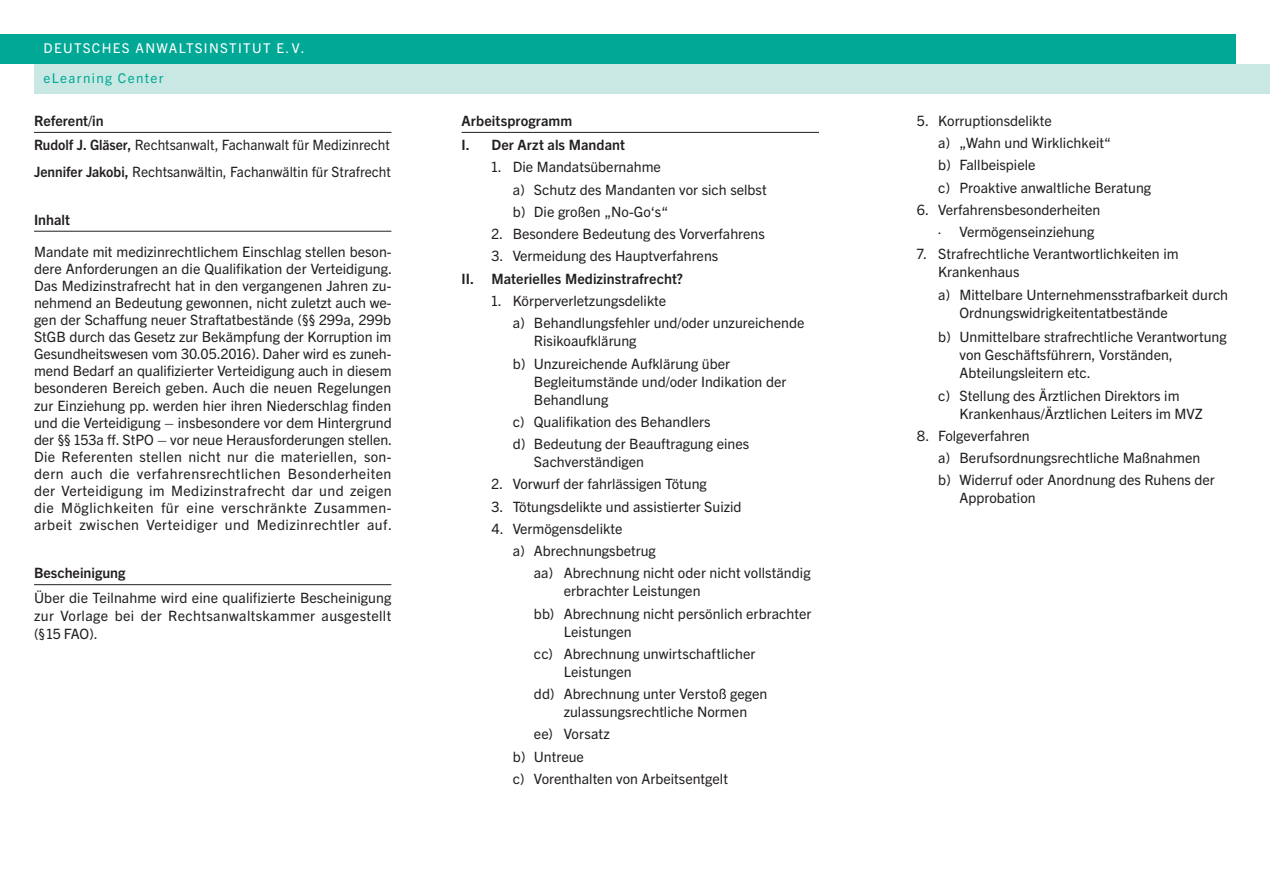
<style>
.page{position:relative;width:1270px;height:893px;background:#fff}
.page>*{position:absolute;margin:0;border:0;box-sizing:border-box;transform-origin:0 0}
.Inhaltstext{font:14.25px/17.1px "Trade Gothic Next LT Pro";letter-spacing:.025em;color:#231f20;text-align:justify}
.Arbeitsprogramm_Einzug_2{font:14.25px/18px "Trade Gothic Next LT Pro";color:#231f20}
.Arbeitsprogramm_Einzug_1{font:14.25px/18px "Trade Gothic Next LT Pro";color:#231f20}
.Arbeitsprogramm_Einzug_3{font:14.25px/18px "Trade Gothic Next LT Pro";letter-spacing:.005em;color:#231f20}
.Inhaltstext-2{font:14.25px "Trade Gothic Next LT Pro";color:#231f20;scale:.96 1}
.Arbeitsprogramm_Überschrift{font:700 14.25px "Trade Gothic Next LT Pro";letter-spacing:.005em;color:#231f20}
.Fließtext_Bold_Linie_unten{font:700 14.25px "Trade Gothic Next LT Pro";color:#231f20}
.t1{font:13.5px "Trade Gothic Next LT Pro";letter-spacing:.1em;color:#fff}
.t2{font:13.5px "Trade Gothic Next LT Pro";letter-spacing:.1em;color:#00a895}
.s1{font-weight:700}
.s2{font-family:"Myriad Pro"}
</style>
<div class="page">
<div style="left:34px;top:64px;width:1235px;height:30px;background:#c9e8e4"></div>
<div style="left:0;top:34px;width:1235px;height:30px;background:#00a895"></div>
<hr style="left:461px;top:132px;width:358px;height:1px;background:#231f20">
<hr style="left:34px;top:132px;width:357px;height:1px;background:#231f20">
<hr style="left:34px;top:231px;width:357px;height:1px;background:#231f20">
<hr style="left:34px;top:584px;width:357px;height:1px;background:#231f20">
<p class="t1" style="left:44px;top:39px;width:262px">DEUTSCHES ANWALTSINSTITUT E.V.</p>
<p class="t2" style="left:44px;top:69px;width:121px">eLearning Center</p>
<p class="Fließtext_Bold_Linie_unten" style="left:34px;top:111px;width:71px">Referent/in</p>
<p class="Inhaltstext-2" style="left:34px;top:135px;width:372px"><span class="s1">Rudolf J. Gläser,</span> Rechtsanwalt, Fachanwalt für Medizinrecht</p>
<p class="Inhaltstext-2" style="left:34px;top:162px;width:373px"><span class="s1">Jennifer Jakobi,</span> Rechtsanwältin, Fachanwältin für Strafrecht</p>
<p class="Fließtext_Bold_Linie_unten" style="left:34px;top:210px;width:37px">Inhalt</p>
<p class="Inhaltstext" style="left:34px;top:242px;width:359px">Mandate mit medizinrechtlichem Einschlag stellen beson&shy;dere Anforderungen an die Qualifikation der Verteidigung.<br>Das Medizinstrafrecht hat in den vergangenen Jahren zu&shy;nehmend an Bedeutung gewonnen, nicht zuletzt auch we&shy;gen der Schaffung neuer Straftatbestände (§§ 299a, 299b StGB durch das Gesetz zur Bekämpfung der Korruption im Gesundheitswesen vom 30.05.2016). Daher wird es zuneh&shy;mend Bedarf an qualifizierter Verteidigung auch in diesem besonderen Bereich geben. Auch die neuen Regelungen zur Einziehung pp. werden hier ihren Niederschlag finden und die Verteidigung – insbesondere vor dem Hintergrund der §§ 153a ff. StPO – vor neue Herausforderungen stellen.<br>Die Referenten stellen nicht nur die materiellen, son&shy;dern auch die verfahrensrechtlichen Besonderheiten der Verteidigung im Medizinstrafrecht dar und zeigen die Möglichkeiten für eine verschränkte Zusammen&shy;arbeit zwischen Verteidiger und Medizinrechtler auf.</p>
<p class="Fließtext_Bold_Linie_unten" style="left:34px;top:563px;width:93px">Bescheinigung</p>
<p class="Inhaltstext" style="left:34px;top:587px;width:359px;line-height:18px">Über die Teilnahme wird eine qualifizierte Bescheinigung zur Vorlage bei der Rechtsanwaltskammer ausgestellt (§15 FAO).</p>
<p class="Arbeitsprogramm_Überschrift" style="left:461px;top:111px;width:112px">Arbeitsprogramm</p>
<p class="Arbeitsprogramm_Überschrift" style="left:461px;top:135px;width:165px">I. Der Arzt als Mandant</p>
<p class="Arbeitsprogramm_Einzug_1" style="left:491px;top:157px;width:171px">1. Die Mandatsübernahme</p>
<p class="Arbeitsprogramm_Einzug_2" style="left:512px;top:180px;width:255px">a) Schutz des Mandanten vor sich selbst</p>
<p class="Arbeitsprogramm_Einzug_2" style="left:512px;top:202px;width:157px">b) Die großen „No-Go‘s“</p>
<p class="Arbeitsprogramm_Einzug_1" style="left:491px;top:224px;width:275px">2. Besondere Bedeutung des Vorverfahrens</p>
<p class="Arbeitsprogramm_Einzug_1" style="left:491px;top:246px;width:228px">3. Vermeidung des Hauptverfahrens</p>
<p class="Arbeitsprogramm_Überschrift" style="left:461px;top:269px;width:223px">II. Materielles Medizinstrafrecht?</p>
<p class="Arbeitsprogramm_Einzug_1" style="left:491px;top:291px;width:176px">1. Körperverletzungsdelikte</p>
<p class="Arbeitsprogramm_Einzug_2" style="left:534px;top:313px;width:272px;text-indent:-21px">a) Behandlungsfehler und/oder unzureichende<br>Risikoaufklärung</p>
<p class="Arbeitsprogramm_Einzug_2" style="left:534px;top:353px;width:254px;text-indent:-21px">b) Unzureichende Aufklärung über<br>Begleitumstände und/oder Indikation der<br>Behandlung</p>
<p class="Arbeitsprogramm_Einzug_2" style="left:512px;top:412px;width:199px">c) Qualifikation des Behandlers</p>
<p class="Arbeitsprogramm_Einzug_2" style="left:534px;top:434px;width:217px;text-indent:-21px">d) Bedeutung der Beauftragung eines<br>Sachverständigen</p>
<p class="Arbeitsprogramm_Einzug_1" style="left:491px;top:474px;width:217px">2. Vorwurf der fahrlässigen Tötung</p>
<p class="Arbeitsprogramm_Einzug_1" style="left:491px;top:496px;width:252px">3. Tötungsdelikte und assistierter Suizid</p>
<p class="Arbeitsprogramm_Einzug_1" style="left:491px;top:519px;width:132px">4. Vermögensdelikte</p>
<p class="Arbeitsprogramm_Einzug_2" style="left:512px;top:541px;width:145px">a) Abrechnungsbetrug</p>
<p class="Arbeitsprogramm_Einzug_3" style="left:563px;top:563px;width:248px;text-indent:-30px">aa) Abrechnung nicht oder nicht vollständig erbrachter Leistungen</p>
<p class="Arbeitsprogramm_Einzug_3" style="left:563px;top:603px;width:249px;text-indent:-30px">bb) Abrechnung nicht persönlich erbrachter<br>Leistungen</p>
<p class="Arbeitsprogramm_Einzug_3" style="left:563px;top:644px;width:193px;text-indent:-30px">cc) Abrechnung unwirtschaftlicher<br>Leistungen</p>
<p class="Arbeitsprogramm_Einzug_3" style="left:563px;top:684px;width:205px;text-indent:-30px">dd) Abrechnung unter Verstoß gegen zulassungsrechtliche Normen</p>
<p class="Arbeitsprogramm_Einzug_3" style="left:534px;top:724px;width:77px">ee) Vorsatz</p>
<p class="Arbeitsprogramm_Einzug_2" style="left:512px;top:746px;width:73px">b) Untreue</p>
<p class="Arbeitsprogramm_Einzug_2" style="left:512px;top:769px;width:217px">c) Vorenthalten von Arbeitsentgelt</p>
<p class="Arbeitsprogramm_Einzug_1" style="left:916px;top:111px;width:136px">5. Korruptionsdelikte</p>
<p class="Arbeitsprogramm_Einzug_2" style="left:938px;top:133px;width:174px">a) „Wahn und Wirklichkeit“</p>
<p class="Arbeitsprogramm_Einzug_2" style="left:938px;top:155px;width:99px">b) Fallbeispiele</p>
<p class="Arbeitsprogramm_Einzug_2" style="left:938px;top:177px;width:214px">c) Proaktive anwaltliche Beratung</p>
<p class="Arbeitsprogramm_Einzug_1" style="left:916px;top:200px;width:185px">6. Verfahrensbesonderheiten</p>
<p class="Arbeitsprogramm_Einzug_2" style="left:938px;top:222px;width:158px"><span class="s2">·</span> Vermögenseinziehung</p>
<p class="Arbeitsprogramm_Einzug_1" style="left:938px;top:244px;width:242px;text-indent:-21px">7. Strafrechtliche Verantwortlichkeiten im<br>Krankenhaus</p>
<p class="Arbeitsprogramm_Einzug_2" style="left:959px;top:285px;width:270px;text-indent:-21px">a) Mittelbare Unternehmensstrafbarkeit durch<br>Ordnungswidrigkeitentatbestände</p>
<p class="Arbeitsprogramm_Einzug_2" style="left:959px;top:326px;width:269px;text-indent:-21px">b) Unmittelbare strafrechtliche Verantwortung von Geschäftsführern, Vorständen,<br>Abteilungsleitern etc.</p>
<p class="Arbeitsprogramm_Einzug_2" style="left:959px;top:386px;width:245px;text-indent:-21px">c) Stellung des Ärztlichen Direktors im<br>Krankenhaus/Ärztlichen Leiters im MVZ</p>
<p class="Arbeitsprogramm_Einzug_1" style="left:916px;top:426px;width:114px">8. Folgeverfahren</p>
<p class="Arbeitsprogramm_Einzug_2" style="left:938px;top:448px;width:263px">a) Berufsordnungsrechtliche Maßnahmen</p>
<p class="Arbeitsprogramm_Einzug_2" style="left:959px;top:470px;width:257px;text-indent:-21px">b) Widerruf oder Anordnung des Ruhens der<br>Approbation</p>
</div>
